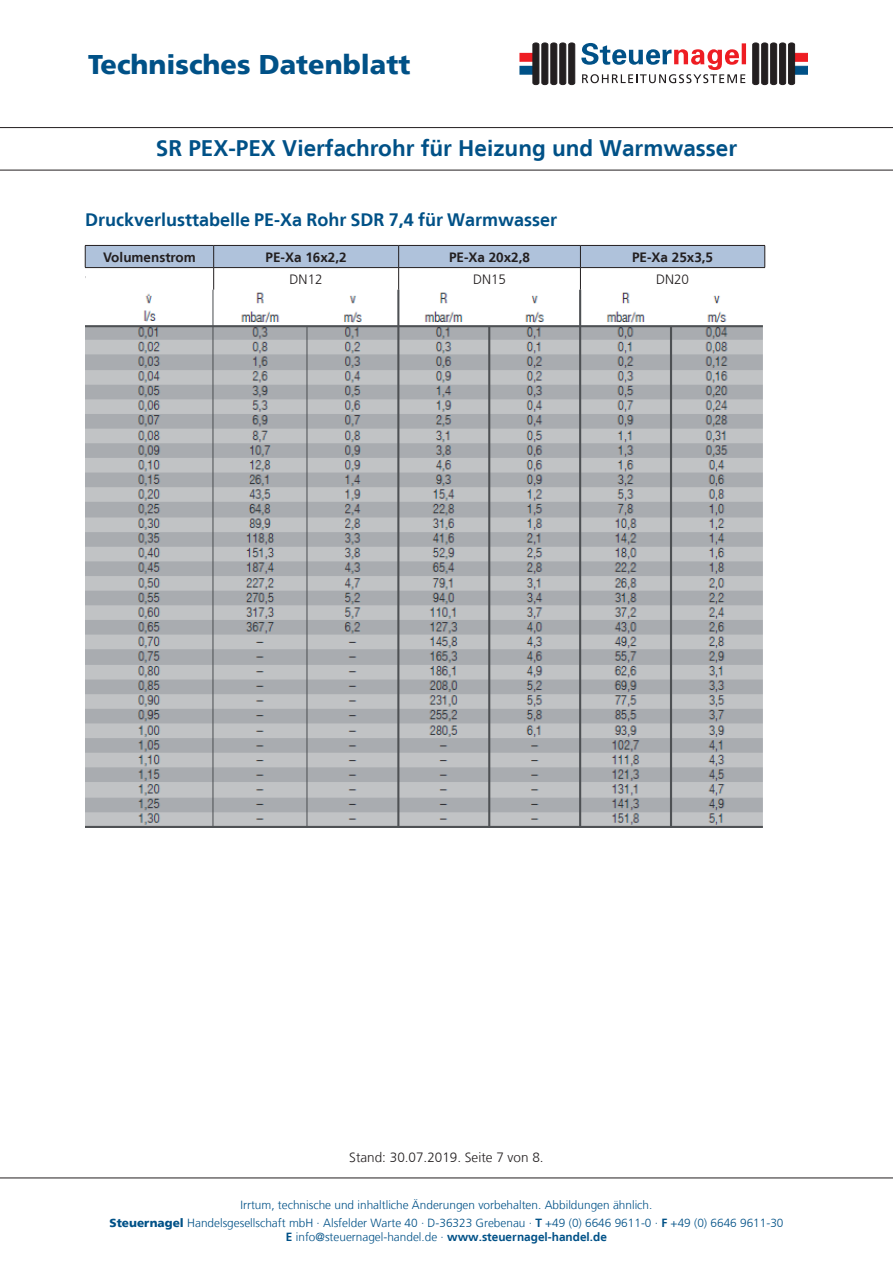
<style>
.page{position:relative;width:893px;height:1263px;background:#fff}
.page>*{position:absolute;margin:0;border:0;box-sizing:border-box;transform-origin:0 0}
.t1{font:900 27px "Frutiger LT";color:#005187}
.t2{font:700 22.5px "Frutiger LT";color:#005187}
.t3{font:700 18px "Frutiger LT";color:#005187}
.t4{font:700 13.5px "Frutiger LT";color:#231f20}
.t5{font:300 13.5px "Frutiger LT";color:#231f20}
.t6{font:300 11.85px/18.5px "Frutiger LT";color:#005187;text-align:center}
.s1{font-weight:900}
.s2{font-weight:700}
</style>
<div class="page">
<svg style="left:0;top:1178px;width:893px;height:1px"></svg>
<div style="left:520px;top:66px;width:15px;height:8px;background:#005187"></div>
<div style="left:520px;top:66px;width:16px;height:9px;border:1px solid #005187"></div>
<div style="left:520px;top:53px;width:15px;height:8px;background:#ee1d23"></div>
<div style="left:520px;top:53px;width:16px;height:9px;border:1px solid #ee1d23"></div>
<svg style="left:532px;top:43px;width:214px;height:42px"></svg>
<div style="left:792px;top:66px;width:16px;height:9px;background:#005187;border:1px solid #005187"></div>
<div style="left:792px;top:53px;width:16px;height:9px;background:#ee1d23;border:1px solid #ee1d23"></div>
<svg style="left:752px;top:43px;width:43px;height:42px;background:#4d4a4b"></svg>
<svg style="left:0;top:127px;width:893px;height:43px"></svg>
<img style="left:85px;top:290px;width:678px;height:538px">
<svg style="left:85px;top:245px;width:680px;height:45px"></svg>
<hr style="left:85px;top:267px;width:129px;height:1px;background:#231f20">
<hr style="left:214px;top:267px;width:185px;height:1px;background:#231f20">
<hr style="left:399px;top:267px;width:181px;height:1px;background:#231f20">
<hr style="left:580px;top:267px;width:185px;height:1px;background:#231f20">
<h1 class="t1" style="left:88px;top:48px;width:324px">Technisches Datenblatt</h1>
<h2 class="t2" style="left:156px;top:135px;width:583px">SR PEX-PEX Vierfachrohr für Heizung und Warmwasser</h2>
<h3 class="t3" style="left:85px;top:209px;width:474px">Druckverlusttabelle PE-Xa Rohr SDR 7,4 für Warmwasser</h3>
<p class="t4" style="left:103px;top:249px;width:94px">Volumenstrom</p>
<p class="t4" style="left:266px;top:249px;width:83px">PE-Xa 16x2,2</p>
<p class="t4" style="left:449px;top:249px;width:83px">PE-Xa 20x2,8</p>
<p class="t4" style="left:632px;top:249px;width:83px">PE-Xa 25x3,5</p>
<p class="t5" style="left:290px;top:271px;width:35px">DN12</p>
<p class="t5" style="left:473px;top:271px;width:35px">DN15</p>
<p class="t5" style="left:656px;top:271px;width:35px">DN20</p>
<p class="t5" style="left:349px;top:1149px;width:196px">Stand: 30.07.2019. Seite 7 von 8.</p>
<p class="t6" style="left:109px;top:1195px;width:675px">Irrtum, technische und inhaltliche Änderungen vorbehalten. Abbildungen ähnlich.<br><span class="s1">Steuernagel</span> Handelsgesellschaft mbH · Alsfelder Warte 40 · D-36323 Grebenau · <span class="s2">T</span> +49 (0) 6646 9611-0 · <span class="s2">F</span> +49 (0) 6646 9611-30</p>
<p class="t6" style="left:286px;top:1228px;width:323px"><span class="s2">E</span> info@steuernagel-handel.de · <span class="s2">www.steuernagel-handel.de</span></p>
</div>
